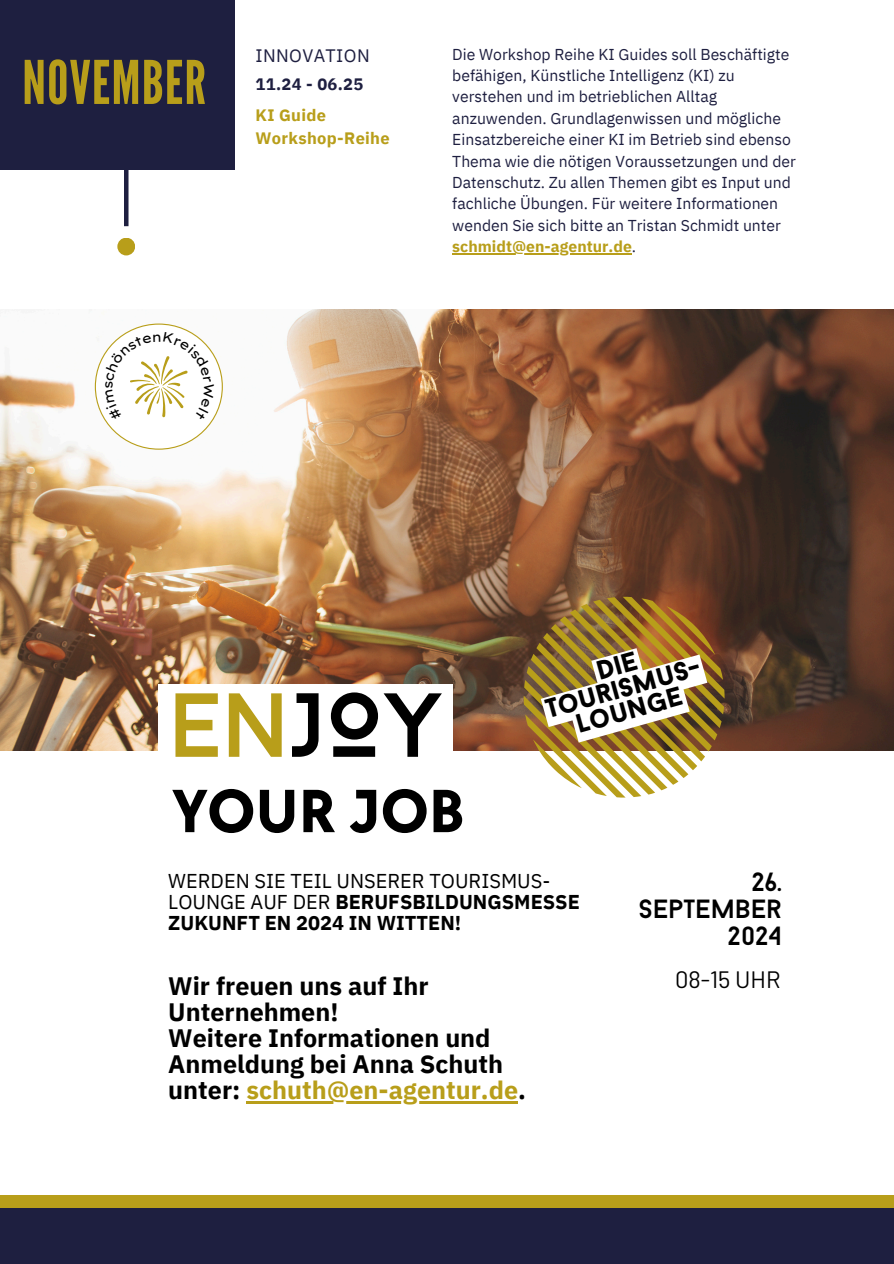
<style>
.page{position:relative;width:894px;height:1264px;background:#fff}
.page>*{position:absolute;margin:0;border:0;box-sizing:border-box;transform-origin:0 0}
.t1{font:90.6px "Baron Neue";color:#000}
.t2{font:700 63.15px "TT Chocolates";color:#000}
.t3{font:60px "League Gothic";letter-spacing:.02em;color:#b89e1a}
.t4{font:900 26.7px/23px "Baron Neue";color:#000;text-align:center}
.t5{font:26.25px/27px "Baron Neue";color:#000;text-align:right}
.t6{font:700 25.2px/26px "IBM Plex Sans";color:#000}
.t7{font:23.7px "Barlow";color:#000}
.t8{font:19.95px/21.1px "IBM Plex Sans";color:#000}
.t9{font:18px "IBM Plex Sans";letter-spacing:.02em;color:#1e1f40}
.t10{font:700 16.5px "IBM Plex Sans";letter-spacing:.02em;color:#b89e1a}
.t11{font:700 16.5px "IBM Plex Sans";letter-spacing:.02em;color:#1e1f40}
.t12{font:15.75px/21.3px "IBM Plex Sans";color:#1e1f40}
.t13{font:700 15.75px "IBM Plex Sans";color:#b89e1a}
.s1{font-weight:400;color:#1e1f40}
.s2{color:#b89e1a}
.s3{font-weight:700}
</style>
<div class="page">
<div style="left:0;top:1207px;width:893px;height:56px;background:#1e1f40"></div>
<div style="left:0;top:1195px;width:893px;height:12px;background:#b89e1a"></div>
<hr style="left:452px;top:253px;width:179px;height:1px;background:#b89e1a">
<div style="left:0;top:0;width:234px;height:170px;background:#1e1f40"></div>
<div style="left:117px;top:238px;width:18px;height:17px;background:#b89e1a;border-radius:50%"></div>
<img style="left:0;top:309px;width:893px;height:441px">
<div style="left:158px;top:683px;width:294px;height:101px;background:#fff"></div>
<hr style="left:246px;top:1101px;width:272px;height:2px;background:#b89e1a">
<svg style="left:523px;top:596px;width:201px;height:201px"></svg>
<hr style="left:124px;top:170px;width:4px;height:56px;background:#1e1f40">
<svg style="left:95px;top:323px;width:128px;height:126px"></svg>
<p class="t3" style="left:22px;top:48px;width:185px">NOVEMBER</p>
<p class="t9" style="left:255px;top:43px;width:116px">INNOVATION</p>
<h3 class="t11" style="left:255px;top:73px;width:109px">11.24 - 06.25</h3>
<p class="t10" style="left:255px;top:104px;width:72px">KI Guide</p>
<p class="t10" style="left:255px;top:127px;width:136px">Workshop-Reihe</p>
<p class="t12" style="left:452px;top:43px;width:345px">Die Workshop Reihe KI Guides soll Beschäftigte befähigen, Künstliche Intelligenz (KI) zu verstehen und im betrieblichen Alltag anzuwenden. Grundlagenwissen und mögliche Einsatzbereiche einer KI im Betrieb sind ebenso Thema wie die nötigen Voraussetzungen und der Datenschutz. Zu allen Themen gibt es Input und fachliche Übungen. Für weitere Informationen wenden Sie sich bitte an Tristan Schmidt unter</p>
<p class="t13" style="left:452px;top:236px;width:185px">schmidt@en-agentur.de<span class="s1">.</span></p>
<h1 class="t1" style="left:168px;top:688px;width:275px"><span class="s2">EN</span>JOY</h1>
<h2 class="t2" style="left:172px;top:775px;width:293px">YOUR JOB</h2>
<h3 class="t4" style="left:538px;top:678px;width:160px;rotate:-16deg">Die<br>Tourismus&shy;lounge</h3>
<p class="t8" style="left:168px;top:870px;width:413px">WERDEN SIE TEIL UNSERER TOURISMUS-<br>LOUNGE AUF DER <span class="s3">BERUFSBILDUNGSMESSE<br>ZUKUNFT EN 2024 IN WITTEN!</span></p>
<h3 class="t6" style="left:168px;top:972px;width:359px">Wir freuen uns auf Ihr<br>Unternehmen!<br>Weitere Informationen und<br>Anmeldung bei Anna Schuth unter: <span class="s2">schuth@en-agentur.de</span>.</h3>
<h3 class="t5" style="left:638px;top:871px;width:145px">26.<br>SEPTEMBER<br>2024</h3>
<h3 class="t7" style="left:675px;top:964px;width:107px">08-15 UHR</h3>
</div>
